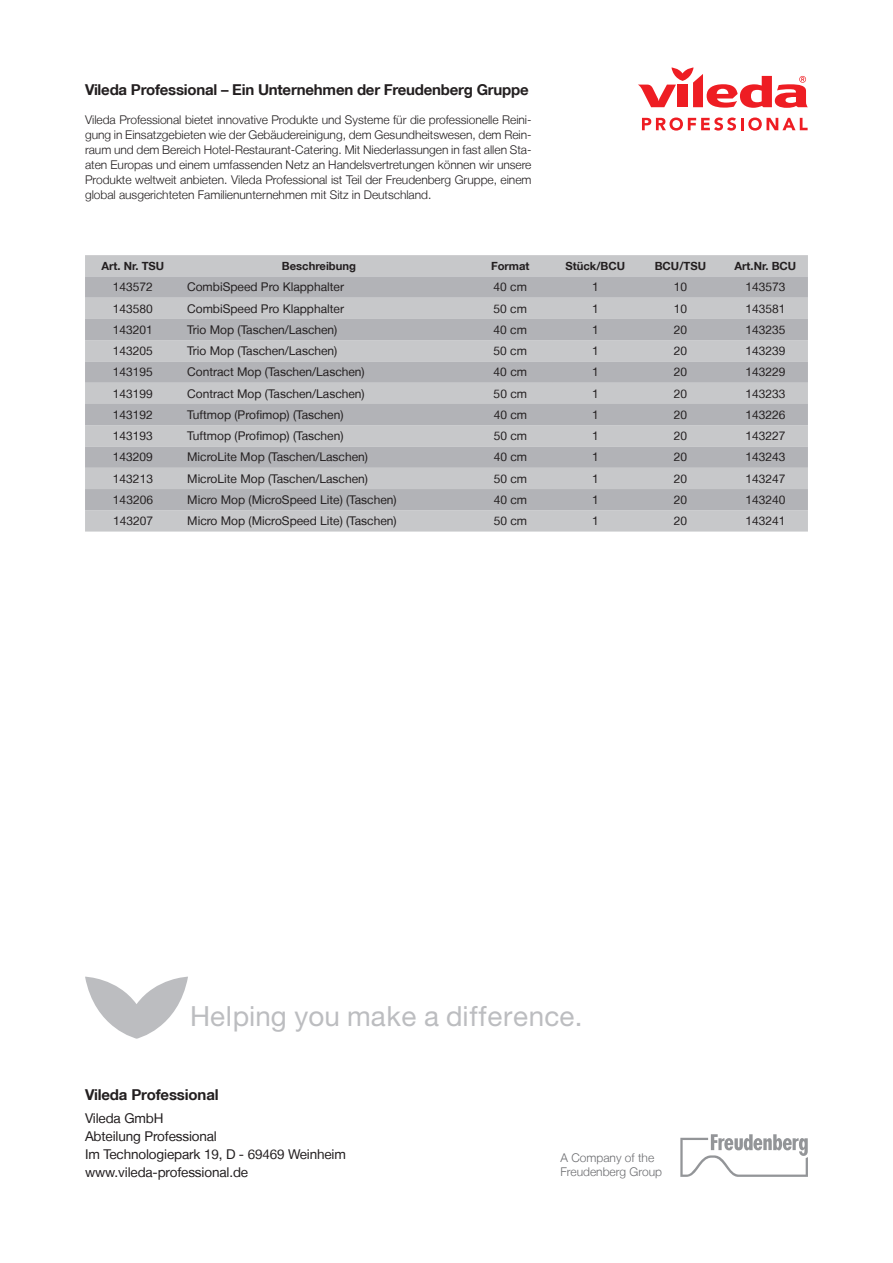
<style>
.page{position:relative;width:893px;height:1263px;background:#fff}
.page>*{position:absolute;margin:0;border:0;box-sizing:border-box;transform-origin:0 0}
.t1{font:27.75px "Helvetica Neue";letter-spacing:.01em;color:#bcbdc0}
.t2{font:700 15px "Helvetica Neue LT";letter-spacing:-.015em;color:#231f20}
.t3{font:13.5px/18px "Helvetica Neue LT";letter-spacing:-.01em;color:#231f20}
.t4{font:12px "Helvetica Neue LT";color:#231f20}
.t5{font:300 12px/15px "Helvetica Neue LT";letter-spacing:-.005em;color:#231f20;text-align:justify}
.t6{font:300 12px/14.4px "Helvetica Neue LT";color:#6c6d70}
.t7{font:700 11.25px "Helvetica Neue LT";color:#231f20}
</style>
<div class="page">
<svg style="left:638px;top:68px;width:170px;height:40px"></svg>
<svg style="left:642px;top:118px;width:166px;height:13px"></svg>
<svg style="left:680px;top:1134px;width:128px;height:43px"></svg>
<svg style="left:85px;top:977px;width:103px;height:62px"></svg>
<div style="left:85px;top:255px;width:723px;height:277px;background:#c7c8ca"></div>
<svg style="left:85px;top:276px;width:723px;height:234px;background:#bbbcc0"></svg>
<p class="t2" style="left:85px;top:81px;width:445px">Vileda Professional – Ein Unternehmen der Freudenberg Gruppe</p>
<p class="t5" style="left:85px;top:112px;width:448px">Vileda Professional bietet innovative Produkte und Systeme für die professionelle Reini&shy;gung in Einsatzgebieten wie der Gebäudereinigung, dem Gesundheitswesen, dem Rein&shy;raum und dem Bereich Hotel-Restaurant-Catering. Mit Niederlassungen in fast allen Sta&shy;aten Europas und einem umfassenden Netz an Handelsvertretungen können wir unsere Produkte weltweit anbieten. Vileda Professional ist Teil der Freudenberg Gruppe, einem global ausgerichteten Familienunternehmen mit Sitz in Deutschland.</p>
<p class="t7" style="left:102px;top:259px;width:64px">Art. Nr. TSU</p>
<p class="t7" style="left:282px;top:259px;width:76px">Beschreibung</p>
<p class="t7" style="left:491px;top:259px;width:40px">Format</p>
<p class="t7" style="left:565px;top:259px;width:61px">Stück/BCU</p>
<p class="t7" style="left:655px;top:259px;width:53px">BCU/TSU</p>
<p class="t7" style="left:735px;top:259px;width:63px">Art.Nr. BCU</p>
<p class="t4" style="left:113px;top:280px;width:42px">143572</p>
<p class="t4" style="left:187px;top:280px;width:158px">CombiSpeed Pro Klapphalter</p>
<p class="t4" style="left:494px;top:280px;width:35px">40 cm</p>
<p class="t4" style="left:592px;top:280px;width:8px">1</p>
<p class="t4" style="left:674px;top:280px;width:15px">10</p>
<p class="t4" style="left:745px;top:280px;width:42px">143573</p>
<p class="t4" style="left:113px;top:301px;width:42px">143580</p>
<p class="t4" style="left:187px;top:301px;width:158px">CombiSpeed Pro Klapphalter</p>
<p class="t4" style="left:494px;top:301px;width:35px">50 cm</p>
<p class="t4" style="left:592px;top:301px;width:8px">1</p>
<p class="t4" style="left:674px;top:301px;width:15px">10</p>
<p class="t4" style="left:745px;top:301px;width:42px">143581</p>
<p class="t4" style="left:113px;top:322px;width:42px">143201</p>
<p class="t4" style="left:187px;top:322px;width:152px">Trio Mop (Taschen/Laschen)</p>
<p class="t4" style="left:494px;top:322px;width:35px">40 cm</p>
<p class="t4" style="left:592px;top:322px;width:8px">1</p>
<p class="t4" style="left:674px;top:322px;width:15px">20</p>
<p class="t4" style="left:745px;top:322px;width:42px">143235</p>
<p class="t4" style="left:113px;top:344px;width:42px">143205</p>
<p class="t4" style="left:187px;top:344px;width:152px">Trio Mop (Taschen/Laschen)</p>
<p class="t4" style="left:494px;top:344px;width:35px">50 cm</p>
<p class="t4" style="left:592px;top:344px;width:8px">1</p>
<p class="t4" style="left:674px;top:344px;width:15px">20</p>
<p class="t4" style="left:745px;top:344px;width:42px">143239</p>
<p class="t4" style="left:113px;top:365px;width:42px">143195</p>
<p class="t4" style="left:187px;top:365px;width:179px">Contract Mop (Taschen/Laschen)</p>
<p class="t4" style="left:494px;top:365px;width:35px">40 cm</p>
<p class="t4" style="left:592px;top:365px;width:8px">1</p>
<p class="t4" style="left:674px;top:365px;width:15px">20</p>
<p class="t4" style="left:745px;top:365px;width:42px">143229</p>
<p class="t4" style="left:113px;top:386px;width:42px">143199</p>
<p class="t4" style="left:187px;top:386px;width:179px">Contract Mop (Taschen/Laschen)</p>
<p class="t4" style="left:494px;top:386px;width:35px">50 cm</p>
<p class="t4" style="left:592px;top:386px;width:8px">1</p>
<p class="t4" style="left:674px;top:386px;width:15px">20</p>
<p class="t4" style="left:745px;top:386px;width:42px">143233</p>
<p class="t4" style="left:113px;top:407px;width:42px">143192</p>
<p class="t4" style="left:187px;top:407px;width:158px">Tuftmop (Profimop) (Taschen)</p>
<p class="t4" style="left:494px;top:407px;width:35px">40 cm</p>
<p class="t4" style="left:592px;top:407px;width:8px">1</p>
<p class="t4" style="left:674px;top:407px;width:15px">20</p>
<p class="t4" style="left:745px;top:407px;width:42px">143226</p>
<p class="t4" style="left:113px;top:429px;width:42px">143193</p>
<p class="t4" style="left:187px;top:429px;width:158px">Tuftmop (Profimop) (Taschen)</p>
<p class="t4" style="left:494px;top:429px;width:35px">50 cm</p>
<p class="t4" style="left:592px;top:429px;width:8px">1</p>
<p class="t4" style="left:674px;top:429px;width:15px">20</p>
<p class="t4" style="left:745px;top:429px;width:42px">143227</p>
<p class="t4" style="left:113px;top:450px;width:42px">143209</p>
<p class="t4" style="left:187px;top:450px;width:182px">MicroLite Mop (Taschen/Laschen)</p>
<p class="t4" style="left:494px;top:450px;width:35px">40 cm</p>
<p class="t4" style="left:592px;top:450px;width:8px">1</p>
<p class="t4" style="left:674px;top:450px;width:15px">20</p>
<p class="t4" style="left:745px;top:450px;width:42px">143243</p>
<p class="t4" style="left:113px;top:471px;width:42px">143213</p>
<p class="t4" style="left:187px;top:471px;width:182px">MicroLite Mop (Taschen/Laschen)</p>
<p class="t4" style="left:494px;top:471px;width:35px">50 cm</p>
<p class="t4" style="left:592px;top:471px;width:8px">1</p>
<p class="t4" style="left:674px;top:471px;width:15px">20</p>
<p class="t4" style="left:745px;top:471px;width:42px">143247</p>
<p class="t4" style="left:113px;top:493px;width:42px">143206</p>
<p class="t4" style="left:187px;top:493px;width:211px">Micro Mop (MicroSpeed Lite) (Taschen)</p>
<p class="t4" style="left:494px;top:493px;width:35px">40 cm</p>
<p class="t4" style="left:592px;top:493px;width:8px">1</p>
<p class="t4" style="left:674px;top:493px;width:15px">20</p>
<p class="t4" style="left:745px;top:493px;width:42px">143240</p>
<p class="t4" style="left:113px;top:514px;width:42px">143207</p>
<p class="t4" style="left:187px;top:514px;width:211px">Micro Mop (MicroSpeed Lite) (Taschen)</p>
<p class="t4" style="left:494px;top:514px;width:35px">50 cm</p>
<p class="t4" style="left:592px;top:514px;width:8px">1</p>
<p class="t4" style="left:674px;top:514px;width:15px">20</p>
<p class="t4" style="left:745px;top:514px;width:42px">143241</p>
<h1 class="t1" style="left:190px;top:1000px;width:394px">Helping you make a difference.</h1>
<p class="t2" style="left:85px;top:1085px;width:135px">Vileda Professional</p>
<p class="t3" style="left:85px;top:1109px;width:262px">Vileda GmbH<br>Abteilung Professional<br>Im Technologiepark 19, D - 69469 Weinheim www.vileda-professional.de</p>
<p class="t6" style="left:560px;top:1150px;width:103px">A Company of the<br>Freudenberg Group</p>
</div>
